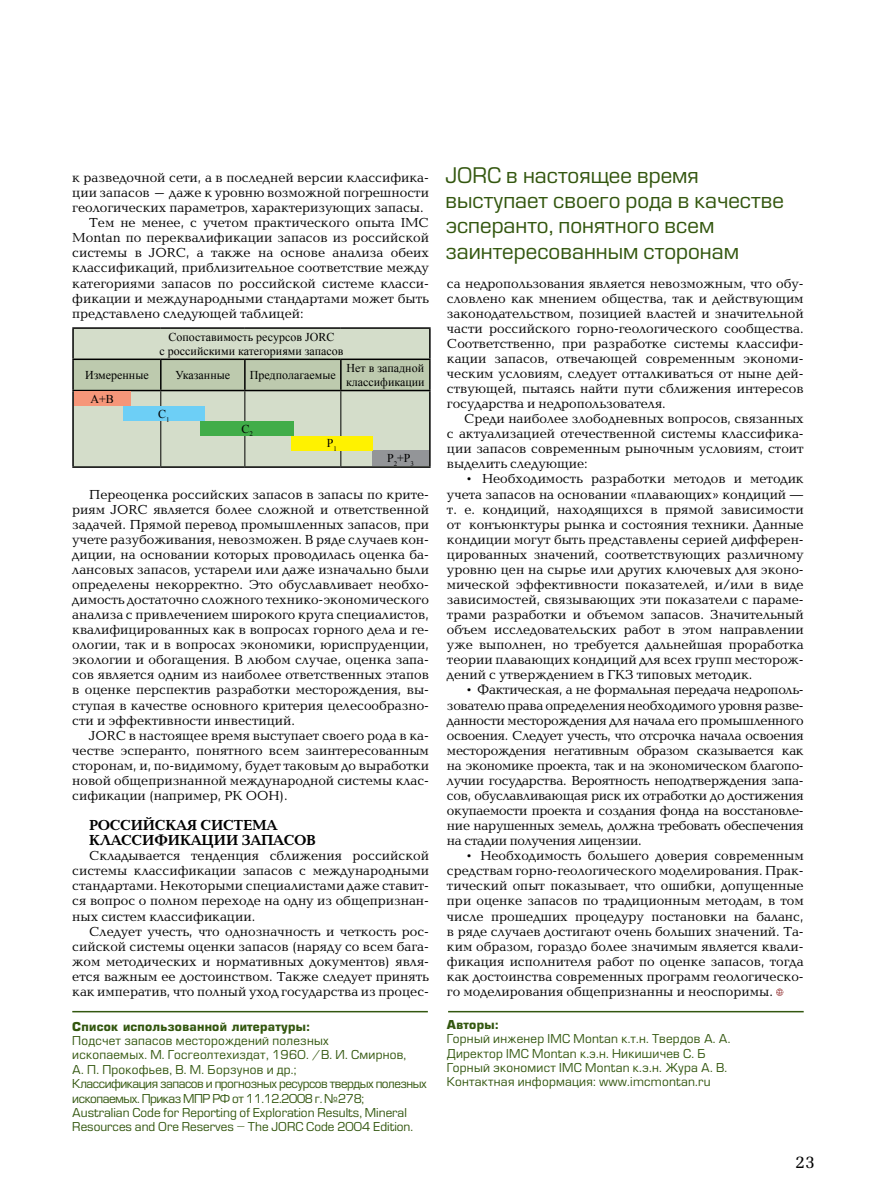
<style>
.page{position:relative;width:893px;height:1191px;background:#fff}
.page>*{position:absolute;margin:0;border:0;box-sizing:border-box;transform-origin:0 0}
.t1{font:21px/25.2px "Europe";color:#33570f}
.t2{font:18px "AG Melanie";color:#000}
.t3{font:700 15px/15px "Baltica C";color:#000}
.t4{font:13.5px/15px "Baltica C";color:#000;text-align:justify}
.t5{font:12px/14.4px "Europe";color:#33570f}
.t6{font:12px/14.4px "Europe";letter-spacing:.02em;color:#33570f}
.t7{font:12px/14.4px "Times New Roman";color:#000;text-align:center}
.t8{font:700 12px "Europe";letter-spacing:.02em;color:#33570f}
</style>
<div class="page">
<div style="left:74px;top:329px;width:355px;height:137px;background:#d4ddca"></div>
<div style="left:74px;top:360px;width:355px;height:30px;background:#bdcaae"></div>
<hr style="left:72px;top:327px;width:89px;height:2px;background:#000">
<hr style="left:72px;top:329px;width:2px;height:29px;background:#000">
<hr style="left:161px;top:327px;width:84px;height:2px;background:#000">
<hr style="left:245px;top:327px;width:96px;height:2px;background:#000">
<hr style="left:341px;top:327px;width:90px;height:2px;background:#000">
<hr style="left:429px;top:329px;width:2px;height:29px;background:#000">
<hr style="left:72px;top:358px;width:89px;height:2px;background:#000">
<hr style="left:72px;top:360px;width:2px;height:30px;background:#000">
<hr style="left:161px;top:358px;width:84px;height:2px;background:#000">
<hr style="left:160px;top:360px;width:2px;height:30px;background:#000">
<hr style="left:245px;top:358px;width:96px;height:2px;background:#000">
<hr style="left:244px;top:360px;width:2px;height:30px;background:#000">
<hr style="left:341px;top:358px;width:90px;height:2px;background:#000">
<hr style="left:340px;top:360px;width:2px;height:30px;background:#000">
<hr style="left:429px;top:360px;width:2px;height:30px;background:#000">
<hr style="left:161px;top:391px;width:1px;height:75px;background:#000">
<hr style="left:245px;top:391px;width:1px;height:75px;background:#000">
<hr style="left:341px;top:391px;width:1px;height:75px;background:#000">
<hr style="left:72px;top:390px;width:89px;height:1px;background:#000">
<hr style="left:72px;top:391px;width:2px;height:75px;background:#000">
<hr style="left:72px;top:466px;width:89px;height:2px;background:#000">
<hr style="left:161px;top:390px;width:84px;height:1px;background:#000">
<hr style="left:161px;top:466px;width:84px;height:2px;background:#000">
<hr style="left:245px;top:390px;width:96px;height:1px;background:#000">
<hr style="left:245px;top:466px;width:96px;height:2px;background:#000">
<hr style="left:341px;top:390px;width:90px;height:1px;background:#000">
<hr style="left:429px;top:391px;width:2px;height:75px;background:#000">
<hr style="left:341px;top:466px;width:90px;height:2px;background:#000">
<div style="left:74px;top:391px;width:57px;height:15px;background:#f69679"></div>
<div style="left:372px;top:450px;width:57px;height:16px;background:#939598"></div>
<div style="left:123px;top:406px;width:82px;height:15px;background:#6dcff6"></div>
<div style="left:200px;top:421px;width:94px;height:15px;background:#41ad49"></div>
<div style="left:291px;top:436px;width:82px;height:15px;background:#fff200"></div>
<svg style="left:776px;top:988px;width:7px;height:7px"></svg>
<hr style="left:72px;top:1011px;width:356px;height:1px;background:#33570f">
<hr style="left:448px;top:1011px;width:356px;height:1px;background:#33570f">
<p class="t4" style="left:72px;top:171px;width:358px">к разведочной сети, а в последней версии классифика-</p>
<p class="t4" style="left:72px;top:186px;width:358px">ции запасов – даже к уровню возможной погрешности</p>
<p class="t4" style="left:72px;top:201px;width:353px">геологических параметров, характеризующих запасы.</p>
<p class="t4" style="left:89px;top:216px;width:341px">Тем не менее, с учетом практического опыта IMC</p>
<p class="t4" style="left:72px;top:231px;width:358px">Montan по переквалификации запасов из российской</p>
<p class="t4" style="left:72px;top:246px;width:358px">системы в JORC, а также на основе анализа обеих</p>
<p class="t4" style="left:72px;top:261px;width:358px">классификаций, приблизительное соответствие между</p>
<p class="t4" style="left:72px;top:276px;width:358px">категориями запасов по российской системе класси-</p>
<p class="t4" style="left:72px;top:291px;width:358px">фикации и международными стандартами может быть</p>
<p class="t4" style="left:72px;top:306px;width:233px">представлено следующей таблицей:</p>
<p class="t7" style="left:159px;top:329px;width:186px">Сопоставимость ресурсов JORC<br>с российскими категориями запасов</p>
<p class="t7" style="left:85px;top:368px;width:65px">Измеренные</p>
<p class="t7" style="left:175px;top:368px;width:56px">Указанные</p>
<p class="t7" style="left:250px;top:368px;width:88px">Предполагаемые</p>
<p class="t7" style="left:346px;top:360px;width:80px;text-align:left">Нет в западной классификации</p>
<p class="t7" style="left:90px;top:391px;width:25px">А+В</p>
<p class="t7" style="left:158px;top:406px;width:13px">С<sub>1</sub></p>
<p class="t7" style="left:241px;top:421px;width:13px">С<sub>2</sub></p>
<p class="t7" style="left:327px;top:436px;width:12px">Р<sub>1</sub></p>
<p class="t4" style="left:72px;top:487px;width:358px;text-indent:17px">Переоценка российских запасов в запасы по крите&shy;риям JORC является более сложной и ответственной задачей. Прямой перевод промышленных запасов, при учете разубоживания, невозможен. В ряде случаев кон&shy;диции, на основании которых проводилась оценка ба&shy;лансовых запасов, устарели или даже изначально были определены некорректно. Это обуславливает необхо&shy;димость достаточно сложного технико-экономического анализа с привлечением широкого круга специалистов, квалифицированных как в вопросах горного дела и ге&shy;ологии, так и в вопросах экономики, юриспруденции, экологии и обогащения. В любом случае, оценка запа&shy;сов является одним из наиболее ответственных этапов в оценке перспектив разработки месторождения, вы&shy;ступая в качестве основного критерия целесообразно&shy;сти и эффективности инвестиций.</p>
<p class="t4" style="left:72px;top:728px;width:358px;text-indent:17px">JORC в настоящее время выступает своего рода в ка&shy;честве эсперанто, понятного всем заинтересованным сторонам, и, по-видимому, будет таковым до выработки новой общепризнанной международной системы клас&shy;сификации (например, РК ООН).</p>
<p class="t3" style="left:89px;top:818px;width:228px">Российская система классификации запасов</p>
<p class="t4" style="left:72px;top:849px;width:358px;text-indent:17px">Складывается тенденция сближения российской системы классификации запасов с международными стандартами. Некоторыми специалистами даже ставит&shy;ся вопрос о полном переходе на одну из общепризнан&shy;ных систем классификации.</p>
<p class="t4" style="left:72px;top:924px;width:358px;text-indent:17px">Следует учесть, что однозначность и четкость рос&shy;сийской системы оценки запасов (наряду со всем бага&shy;жом методических и нормативных документов) явля&shy;ется важным ее достоинством. Также следует принять как императив, что полный уход государства из процес-</p>
<p class="t7" style="left:387px;top:451px;width:29px">Р<sub>2</sub>+Р<sub>3</sub></p>
<p class="t8" style="left:72px;top:1019px;width:240px">Список использованной литературы:</p>
<p class="t5" style="left:72px;top:1033px;width:356px">Подсчет запасов месторождений полезных<br>ископаемых. М. Госгеолтехиздат, 1960. /В. И. Смирнов,<br>А. П. Прокофьев, В. М. Борзунов и др.;<br>Классификация запасов и прогнозных ресурсов твердых полезных ископаемых. Приказ МПР РФ от 11.12.2008 г. №278;<br>Australian Code for Reporting of Exploration Results, Mineral Resources and Ore Reserves – The JORC Code 2004 Edition.</p>
<h1 class="t1" style="left:445px;top:163px;width:340px">JORC в настоящее время выступает своего рода в качестве эсперанто, понятного всем заинтересованным сторонам</h1>
<p class="t4" style="left:447px;top:276px;width:358px">са недропользования является невозможным, что обу&shy;словлено как мнением общества, так и действующим законодательством, позицией властей и значительной части российского горно-геологического сообщества.<br>Соответственно, при разработке системы классифи&shy;кации запасов, отвечающей современным экономи&shy;ческим условиям, следует отталкиваться от ныне дей&shy;ствующей, пытаясь найти пути сближения интересов государства и недропользователя.</p>
<p class="t4" style="left:447px;top:412px;width:358px;text-indent:17px">Среди наиболее злободневных вопросов, связанных с актуализацией отечественной системы классифика&shy;ции запасов современным рыночным условиям, стоит выделить следующие:</p>
<p class="t4" style="left:447px;top:472px;width:358px;text-indent:17px">• Необходимость разработки методов и методик учета запасов на основании «плавающих» кондиций — т. е. кондиций, находящихся в прямой зависимости от конъюнктуры рынка и состояния техники. Данные кондиции могут быть представлены серией дифферен&shy;цированных значений, соответствующих различному уровню цен на сырье или других ключевых для эконо&shy;мической эффективности показателей, и/или в виде зависимостей, связывающих эти показатели с параме&shy;трами разработки и объемом запасов. Значительный объем исследовательских работ в этом направлении уже выполнен, но требуется дальнейшая проработка теории плавающих кондиций для всех групп месторож&shy;дений с утверждением в ГКЗ типовых методик.</p>
<p class="t4" style="left:447px;top:683px;width:358px;text-indent:17px">• Фактическая, а не формальная передача недрополь&shy;зователю права определения необходимого уровня разве&shy;данности месторождения для начала его промышленного освоения. Следует учесть, что отсрочка начала освоения месторождения негативным образом сказывается как на экономике проекта, так и на экономическом благопо&shy;лучии государства. Вероятность неподтверждения запа&shy;сов, обуславливающая риск их отработки до достижения окупаемости проекта и создания фонда на восстановле&shy;ние нарушенных земель, должна требовать обеспечения на стадии получения лицензии.</p>
<p class="t4" style="left:447px;top:849px;width:358px;text-indent:17px">• Необходимость большего доверия современным средствам горно-геологического моделирования. Прак&shy;тический опыт показывает, что ошибки, допущенные при оценке запасов по традиционным методам, в том числе прошедших процедуру постановки на баланс, в ряде случаев достигают очень больших значений. Та&shy;ким образом, гораздо более значимым является квали&shy;фикация исполнителя работ по оценке запасов, тогда как достоинства современных программ геологическо&shy;го моделирования общепризнанны и неоспоримы.</p>
<p class="t8" style="left:447px;top:1017px;width:54px">Авторы:</p>
<p class="t6" style="left:447px;top:1031px;width:285px">Горный инженер IMC Montan к.т.н. Твердов А. А.<br>Директор IMC Montan к.э.н. Никишичев С. Б Горный экономист IMC Montan к.э.н. Жура А. В.<br>Контактная информация: www.imcmontan.ru</p>
<h2 class="t2" style="left:795px;top:1151px;width:22px">23</h2>
</div>
